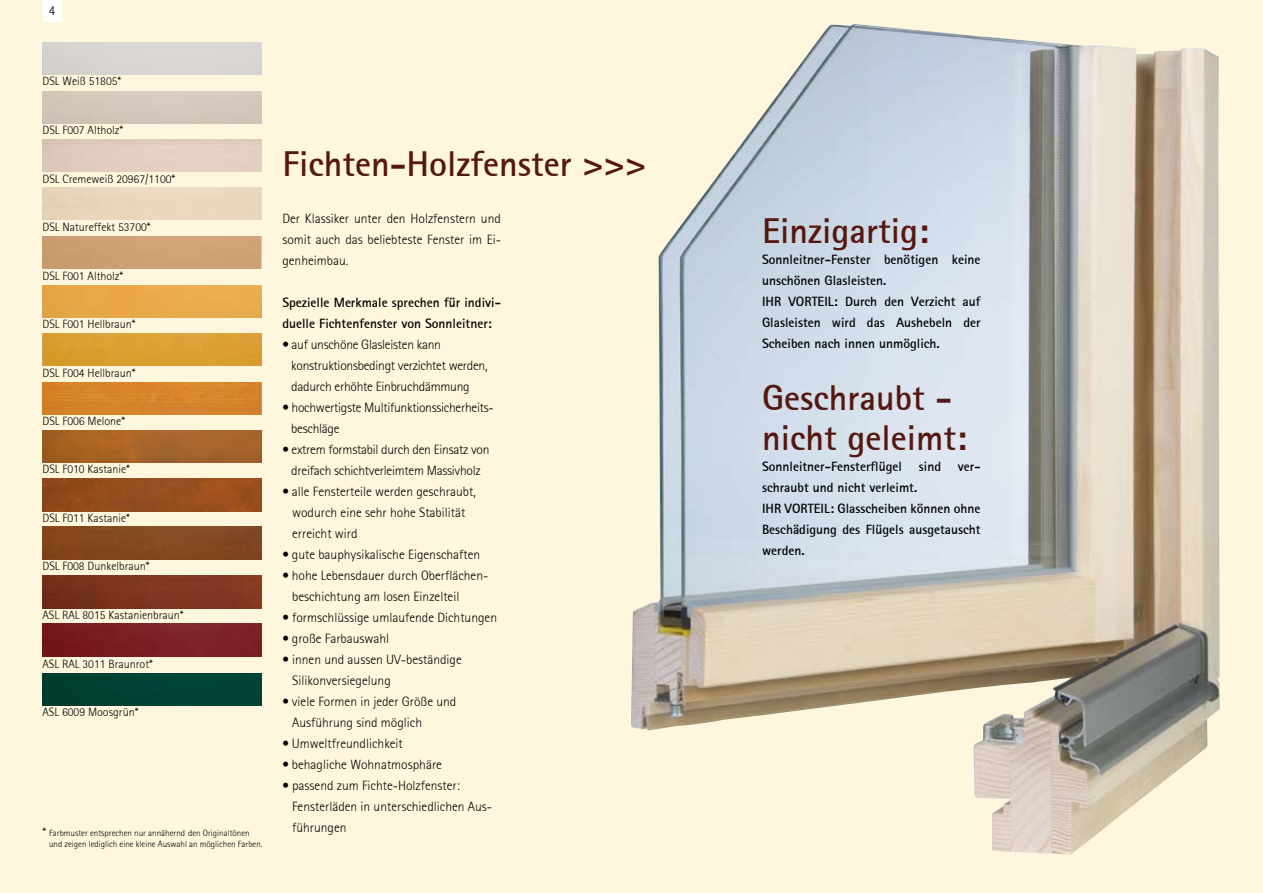
<style>
.page{position:relative;width:1263px;height:893px;background:#fff6de}
.page>*{position:absolute;margin:0;border:0;box-sizing:border-box;transform-origin:0 0}
.t1{font:36px/40.5px "Rotissanserifbold";color:#56170f}
.t2{font:13.5px/21px "Rotissanserif";color:#000}
.t3{font:13.5px/21px "Rotissanserifbold";color:#000}
.t4{font:13.5px/21px "Rotissanserif";letter-spacing:-.02em;color:#000}
.t5{font:12px "Rotissanserif";color:#000}
.t6{font:9px/10.8px "Rotissanserif";color:#000}
.s1{font-size:12px}
</style>
<div class="page">
<div style="left:43px;top:0;width:18px;height:21px;background:#fff"></div>
<img style="left:631px;top:24px;width:589px;height:830px">
<div style="left:43px;top:285px;width:218px;height:32px;background:#e9a94b"></div>
<img style="left:43px;top:333px;width:218px;height:32px">
<img style="left:43px;top:382px;width:218px;height:32px">
<img style="left:43px;top:430px;width:218px;height:32px">
<img style="left:43px;top:479px;width:218px;height:32px">
<img style="left:43px;top:527px;width:218px;height:32px">
<img style="left:43px;top:576px;width:218px;height:32px">
<img style="left:43px;top:624px;width:218px;height:32px">
<div style="left:43px;top:673px;width:218px;height:33px;background:#004235"></div>
<p class="t2" style="left:49px;top:0;width:8px">4</p>
<p class="t5" style="left:43px;top:74px;width:80px">DSL Weiß 51805*</p>
<p class="t5" style="left:43px;top:123px;width:82px">DSL F007 Altholz*</p>
<p class="t5" style="left:43px;top:172px;width:134px">DSL Cremeweiß 20967/1100*</p>
<p class="t5" style="left:43px;top:220px;width:110px">DSL Natureffekt 53700*</p>
<p class="t5" style="left:43px;top:269px;width:82px">DSL F001 Altholz*</p>
<p class="t5" style="left:43px;top:317px;width:95px">DSL F001 Hellbraun*</p>
<p class="t5" style="left:43px;top:366px;width:95px">DSL F004 Hellbraun*</p>
<p class="t5" style="left:43px;top:414px;width:84px">DSL F006 Melone*</p>
<p class="t5" style="left:43px;top:462px;width:89px">DSL F010 Kastanie*</p>
<p class="t5" style="left:43px;top:511px;width:89px">DSL F011 Kastanie*</p>
<p class="t5" style="left:43px;top:559px;width:109px">DSL F008 Dunkelbraun*</p>
<p class="t5" style="left:43px;top:608px;width:143px">ASL RAL 8015 Kastanienbraun*</p>
<p class="t5" style="left:43px;top:657px;width:112px">ASL RAL 3011 Braunrot*</p>
<p class="t5" style="left:43px;top:705px;width:97px">ASL 6009 Moosgrün*</p>
<p class="t6" style="left:49px;top:827px;width:215px;text-indent:-7px"><span class="s1">*</span> Farbmuster entsprechen nur annähernd den Originaltönen und zeigen lediglich eine kleine Auswahl an möglichen Farben.</p>
<h1 class="t1" style="left:282px;top:143px;width:366px">Fichten-Holzfenster &gt;&gt;&gt;</h1>
<p class="t2" style="left:282px;top:208px;width:220px;text-align:justify">Der Klassiker unter den Holzfenstern und somit auch das beliebteste Fenster im Ei&shy;genheimbau.</p>
<p class="t3" style="left:282px;top:292px;width:220px">Spezielle Merkmale sprechen für indivi&shy;duelle Fichtenfenster von Sonnleitner:</p>
<p class="t4" style="left:291px;top:334px;width:198px;text-indent:-9px">• auf unschöne Glasleisten kann konstruktionsbedingt verzichtet werden, dadurch erhöhte Einbruchdämmung</p>
<p class="t4" style="left:291px;top:397px;width:204px;text-indent:-9px">• hochwertigste Multifunktionssicherheits&shy;beschläge</p>
<p class="t4" style="left:282px;top:439px;width:209px;text-align:center">• extrem formstabil durch den Einsatz von dreifach schichtverleimtem Massivholz</p>
<p class="t2" style="left:292px;top:481px;width:185px;text-indent:-10px">• alle Fensterteile werden geschraubt, wodurch eine sehr hohe Stabilität erreicht wird</p>
<p class="t2" style="left:282px;top:544px;width:199px">• gute bauphysikalische Eigenschaften</p>
<p class="t2" style="left:292px;top:565px;width:198px;text-indent:-10px">• hohe Lebensdauer durch Oberflächen&shy;beschichtung am losen Einzelteil</p>
<p class="t2" style="left:282px;top:607px;width:216px">• formschlüssige umlaufende Dichtungen</p>
<p class="t2" style="left:282px;top:628px;width:108px">• große Farbauswahl</p>
<p class="t2" style="left:292px;top:649px;width:171px;text-indent:-10px">• innen und aussen UV-beständige<br>Silikonversiegelung</p>
<p class="t2" style="left:292px;top:691px;width:166px;text-indent:-10px">• viele Formen in jeder Größe und<br>Ausführung sind möglich</p>
<p class="t2" style="left:282px;top:733px;width:122px">• Umweltfreundlichkeit</p>
<p class="t2" style="left:282px;top:754px;width:161px">• behagliche Wohnatmosphäre</p>
<p class="t2" style="left:292px;top:775px;width:201px;text-indent:-10px">• passend zum Fichte-Holzfenster:<br>Fensterläden in unterschiedlichen Aus&shy;führungen</p>
<h1 class="t1" style="left:762px;top:210px;width:168px">Einzigartig:</h1>
<p class="t3" style="left:762px;top:249px;width:220px">Sonnleitner-Fenster benötigen keine unschönen Glasleisten.<br>IHR VORTEIL: Durch den Verzicht auf Glasleisten wird das Aushebeln der Scheiben nach innen unmöglich.</p>
<h1 class="t1" style="left:762px;top:377px;width:206px">Geschraubt - nicht geleimt:</h1>
<p class="t3" style="left:762px;top:456px;width:220px">Sonnleitner-Fensterflügel sind ver&shy;schraubt und nicht verleimt.<br>IHR VORTEIL: Glasscheiben können ohne<br>Beschädigung des Flügels ausgetauscht werden.</p>
</div>
